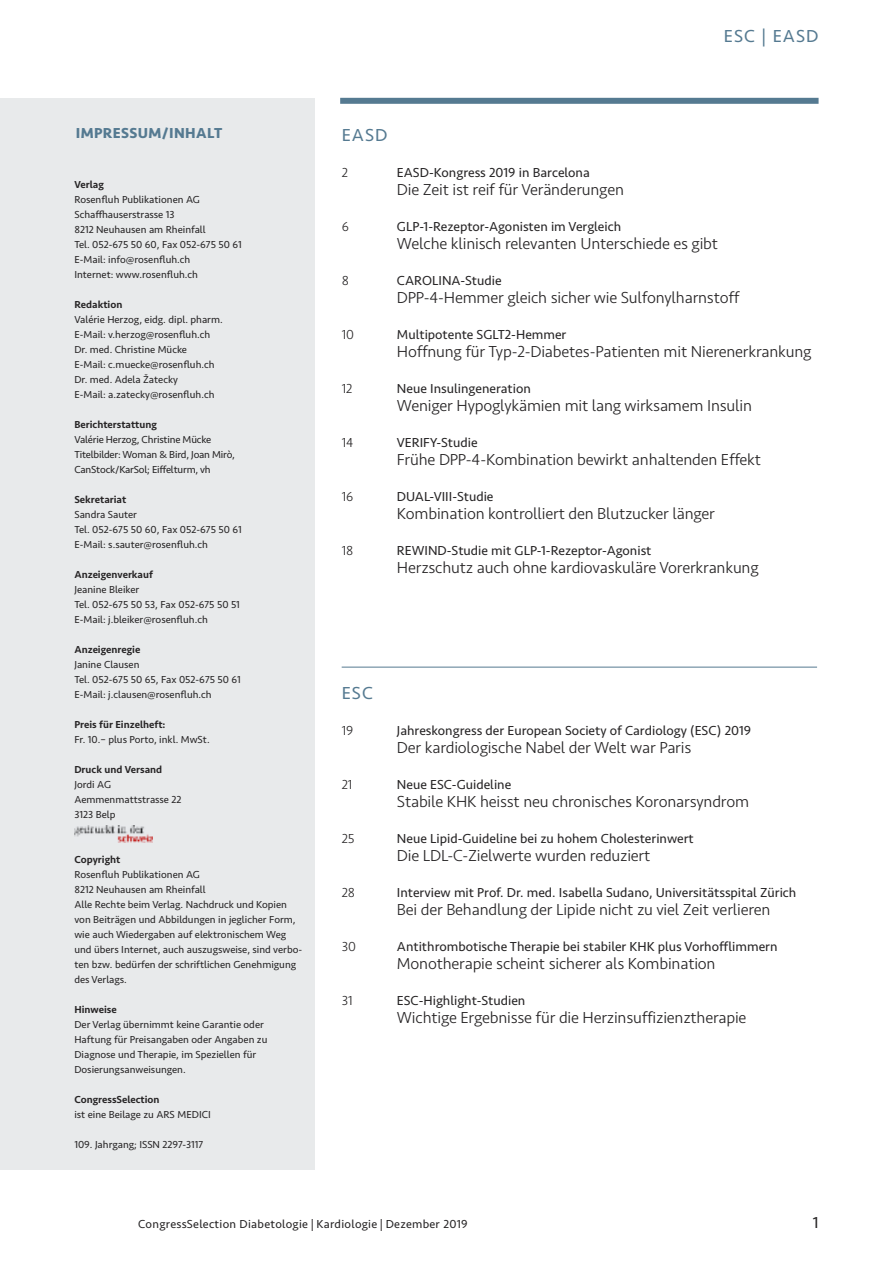
<style>
.page{position:relative;width:893px;height:1263px;background:#fff}
.page>*{position:absolute;margin:0;border:0;box-sizing:border-box;transform-origin:0 0}
.t1{font:18px "Seravek";letter-spacing:.06em;color:#557a91}
.t2{font:300 16.5px "Seravek";letter-spacing:-.01em;color:#272526}
.t3{font:16.5px "Seravek";color:#272526}
.t4{font:700 15px "Seravek";letter-spacing:.025em;color:#557a91}
.t5{font:13.5px "Seravek";color:#272526}
.t6{font:300 13.5px "Seravek";color:#272526}
.t7{font:12px "Seravek";letter-spacing:.025em;color:#272526}
.t8{font:10.5px/15px "Seravek";color:#272526}
.t9{font:500 10.5px "Seravek";color:#272526}
.t10{font:10.5px/15px "Seravek";letter-spacing:-.02em;color:#272526}
</style>
<div class="page">
<div style="left:0;top:98px;width:315px;height:1071px;background:#e8eaeb"></div>
<div style="left:340px;top:98px;width:479px;height:6px;background:#557a91"></div>
<hr style="left:342px;top:667px;width:475px;height:1px;background:#557a91">
<img style="left:74px;top:826px;width:78px;height:16px">
<h3 class="t4" style="left:76px;top:121px;width:148px">IMPRESSUM/INHALT</h3>
<p class="t9" style="left:74px;top:178px;width:31px">Verlag</p>
<p class="t8" style="left:74px;top:192px;width:169px">Rosenfluh Publikationen AG<br>Schaffhauserstrasse 13<br>8212 Neuhausen am Rheinfall<br>Tel. 052-675 50 60, Fax 052-675 50 61<br>E-Mail: info@rosenfluh.ch<br>Internet: www.rosenfluh.ch</p>
<p class="t9" style="left:74px;top:298px;width:49px">Redaktion</p>
<p class="t8" style="left:74px;top:312px;width:150px">Valérie Herzog, eidg. dipl. pharm.<br>E-Mail: v.herzog@rosenfluh.ch<br>Dr. med. Christine Mücke<br>E-Mail: c.muecke@rosenfluh.ch<br>Dr. med. Adela Žatecky<br>E-Mail: a.zatecky@rosenfluh.ch</p>
<p class="t9" style="left:74px;top:418px;width:84px">Berichterstattung</p>
<p class="t10" style="left:74px;top:432px;width:162px">Valérie Herzog, Christine Mücke<br>Titelbilder: Woman &amp; Bird, Joan Mirò,<br>CanStock/KarSol; Eiffelturm, vh</p>
<p class="t9" style="left:74px;top:493px;width:53px">Sekretariat</p>
<p class="t8" style="left:74px;top:507px;width:169px">Sandra Sauter<br>Tel. 052-675 50 60, Fax 052-675 50 61<br>E-Mail: s.sauter@rosenfluh.ch</p>
<p class="t9" style="left:74px;top:568px;width:80px">Anzeigenverkauf</p>
<p class="t8" style="left:74px;top:582px;width:167px">Jeanine Bleiker<br>Tel. 052-675 50 53, Fax 052-675 50 51<br>E-Mail: j.bleiker@rosenfluh.ch</p>
<p class="t9" style="left:74px;top:643px;width:67px">Anzeigenregie</p>
<p class="t8" style="left:74px;top:657px;width:168px">Janine Clausen<br>Tel. 052-675 50 65, Fax 052-675 50 61<br>E-Mail: j.clausen@rosenfluh.ch</p>
<p class="t9" style="left:74px;top:718px;width:93px">Preis für Einzelheft:</p>
<p class="t8" style="left:74px;top:732px;width:137px">Fr. 10.– plus Porto, inkl. MwSt.</p>
<p class="t9" style="left:74px;top:763px;width:89px">Druck und Versand</p>
<p class="t8" style="left:74px;top:777px;width:109px">Jordi AG<br>Aemmenmattstrasse 22<br>3123 Belp</p>
<p class="t9" style="left:74px;top:853px;width:47px">Copyright</p>
<p class="t8" style="left:74px;top:867px;width:229px">Rosenfluh Publikationen AG<br>8212 Neuhausen am Rheinfall<br>Alle Rechte beim Verlag. Nachdruck und Kopien von Beiträgen und Abbildungen in jeglicher Form, wie auch Wiedergaben auf elektronischem Weg und übers Internet, auch auszugsweise, sind verbo&shy;ten bzw. bedürfen der schriftlichen Genehmigung des Verlags.</p>
<p class="t9" style="left:74px;top:1003px;width:44px">Hinweise</p>
<p class="t8" style="left:74px;top:1017px;width:195px">Der Verlag übernimmt keine Garantie oder Haftung für Preisangaben oder Angaben zu Diagnose und Therapie, im Speziellen für Dosierungsanweisungen.</p>
<p class="t9" style="left:74px;top:1093px;width:87px">CongressSelection</p>
<p class="t8" style="left:74px;top:1107px;width:138px">ist eine Beilage zu ARS MEDICI</p>
<p class="t8" style="left:74px;top:1137px;width:131px">109. Jahrgang; ISSN 2297-3117</p>
<h1 class="t1" style="left:724px;top:22px;width:96px">ESC | EASD</h1>
<h1 class="t1" style="left:342px;top:121px;width:47px">EASD</h1>
<p class="t6" style="left:342px;top:164px;width:8px">2</p>
<p class="t5" style="left:397px;top:162px;width:194px">EASD-Kongress 2019 in Barcelona</p>
<h2 class="t2" style="left:397px;top:179px;width:229px">Die Zeit ist reif für Veränderungen</h2>
<p class="t6" style="left:342px;top:218px;width:9px">6</p>
<p class="t5" style="left:397px;top:216px;width:226px">GLP-1-Rezeptor-Agonisten im Vergleich</p>
<h2 class="t2" style="left:397px;top:233px;width:323px">Welche klinisch relevanten Unterschiede es gibt</h2>
<p class="t6" style="left:342px;top:272px;width:9px">8</p>
<p class="t5" style="left:397px;top:270px;width:106px">CAROLINA-Studie</p>
<h2 class="t2" style="left:397px;top:287px;width:344px">DPP-4-Hemmer gleich sicher wie Sulfonylharnstoff</h2>
<p class="t6" style="left:342px;top:326px;width:14px">10</p>
<p class="t5" style="left:397px;top:324px;width:171px">Multipotente SGLT2-Hemmer</p>
<h2 class="t2" style="left:397px;top:341px;width:416px">Hoffnung für Typ-2-Diabetes-Patienten mit Nierenerkrankung</h2>
<p class="t6" style="left:342px;top:380px;width:12px">12</p>
<p class="t5" style="left:397px;top:378px;width:135px">Neue Insulingeneration</p>
<h2 class="t2" style="left:397px;top:395px;width:357px">Weniger Hypoglykämien mit lang wirksamem Insulin</h2>
<p class="t6" style="left:342px;top:434px;width:13px">14</p>
<p class="t5" style="left:397px;top:432px;width:82px">VERIFY-Studie</p>
<h2 class="t2" style="left:397px;top:449px;width:366px">Frühe DPP-4-Kombination bewirkt anhaltenden Effekt</h2>
<p class="t6" style="left:342px;top:488px;width:13px">16</p>
<p class="t5" style="left:397px;top:486px;width:98px">DUAL-VIII-Studie</p>
<h2 class="t2" style="left:397px;top:503px;width:319px">Kombination kontrolliert den Blutzucker länger</h2>
<p class="t6" style="left:342px;top:542px;width:13px">18</p>
<p class="t5" style="left:397px;top:540px;width:256px">REWIND-Studie mit GLP-1-Rezeptor-Agonist</p>
<h2 class="t2" style="left:397px;top:557px;width:363px">Herzschutz auch ohne kardiovaskuläre Vorerkrankung</h2>
<h1 class="t1" style="left:342px;top:679px;width:33px">ESC</h1>
<p class="t6" style="left:342px;top:722px;width:13px">19</p>
<p class="t5" style="left:397px;top:720px;width:356px">Jahreskongress der European Society of Cardiology (ESC) 2019</p>
<h2 class="t2" style="left:397px;top:737px;width:296px">Der kardiologische Nabel der Welt war Paris</h2>
<p class="t6" style="left:342px;top:776px;width:12px">21</p>
<p class="t5" style="left:397px;top:774px;width:116px">Neue ESC-Guideline</p>
<h2 class="t2" style="left:397px;top:791px;width:354px">Stabile KHK heisst neu chronisches Koronarsyndrom</h2>
<p class="t6" style="left:342px;top:830px;width:14px">25</p>
<p class="t5" style="left:397px;top:828px;width:298px">Neue Lipid-Guideline bei zu hohem Cholesterinwert</p>
<h2 class="t2" style="left:397px;top:845px;width:255px">Die LDL-C-Zielwerte wurden reduziert</h2>
<p class="t6" style="left:342px;top:884px;width:15px">28</p>
<p class="t5" style="left:397px;top:882px;width:401px">Interview mit Prof. Dr. med. Isabella Sudano, Universitätsspital Zürich</p>
<h2 class="t2" style="left:397px;top:899px;width:375px">Bei der Behandlung der Lipide nicht zu viel Zeit verlieren</h2>
<p class="t6" style="left:342px;top:938px;width:16px">30</p>
<p class="t5" style="left:397px;top:936px;width:382px">Antithrombotische Therapie bei stabiler KHK plus Vorhofflimmern</p>
<h2 class="t2" style="left:397px;top:953px;width:320px">Monotherapie scheint sicherer als Kombination</h2>
<p class="t6" style="left:342px;top:992px;width:12px">31</p>
<p class="t5" style="left:397px;top:990px;width:130px">ESC-Highlight-Studien</p>
<h2 class="t2" style="left:397px;top:1007px;width:351px">Wichtige Ergebnisse für die Herzinsuffizienztherapie</h2>
<p class="t7" style="left:138px;top:1214px;width:331px">CongressSelection Diabetologie | Kardiologie | Dezember 2019</p>
<h2 class="t3" style="left:813px;top:1209px;width:7px">1</h2>
</div>
